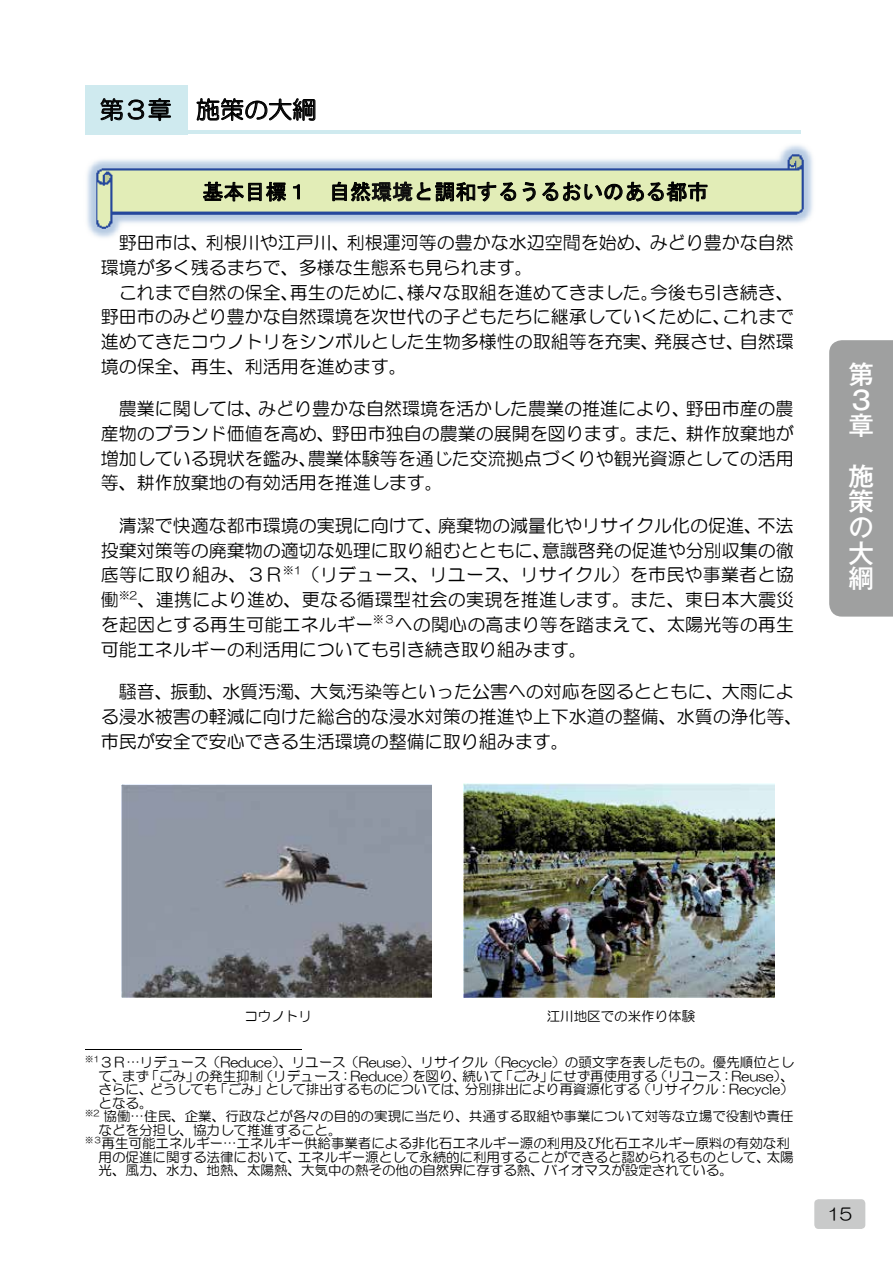
<style>
.page{position:relative;width:893px;height:1263px;background:#fff}
.page>*{position:absolute;margin:0;border:0;box-sizing:border-box;transform-origin:0 0}
.t1{font:500 25.5px/25.5px "Gothic MB101 Pr 6";color:#fff}
.t2{font:24px "HG Maru Gothic MPRO";letter-spacing:.005em;color:#000}
.t3{font:21px "MS Gothic";letter-spacing:.005em;color:#000}
.t4{font:18px/24.8px "HG Maru Gothic MPRO";color:#000;text-align:justify}
.t5{font:16.5px "HG Maru Gothic MPRO";color:#000}
.t6{font:13.5px "HG Maru Gothic MPRO";color:#000}
.s1{color:#0d0d0d}
</style>
<div class="page">
<img style="left:87px;top:145px;width:726px;height:93px">
<div style="left:85px;top:85px;width:103px;height:50px;background:#cfeaef"></div>
<hr style="left:187px;top:131px;width:614px;height:3px;background:#cfeaef">
<svg style="left:101px;top:98px;width:70px;height:23px"></svg>
<svg style="left:197px;top:98px;width:118px;height:23px"></svg>
<hr style="left:85px;top:1049px;width:216px;height:1px;background:#000">
<svg style="left:203px;top:182px;width:83px;height:20px;background:#838a6a"></svg>
<svg style="left:293px;top:184px;width:7px;height:15px"></svg>
<svg style="left:332px;top:182px;width:184px;height:27px;background:#a1a983"></svg>
<svg style="left:522px;top:182px;width:14px;height:20px"></svg>
<svg style="left:542px;top:182px;width:165px;height:20px;background:#9da47f"></svg>
<img style="left:122px;top:785px;width:310px;height:213px">
<img style="left:464px;top:783px;width:311px;height:215px">
<svg style="left:829px;top:340px;width:64px;height:277px;background:#a0a1a1"></svg>
<div style="left:814px;top:1199px;width:51px;height:30px;background:#c9caca;border-radius:4px"></div>
<h2 class="t2" style="left:100px;top:98px;width:218px">第３章 施策の大綱</h2>
<p class="t3" style="left:202px;top:181px;width:507px">基本目標１ 自然<span class="s1">環境</span>と調和するうるおいのある都市</p>
<p class="t4" style="left:101px;top:230px;width:694px;text-indent:18px">野田市は、利根川や江戸川、利根運河等の豊かな水辺空間を始め、みどり豊かな自然環境が多く残るまちで、多様な生態系も見られます。</p>
<p class="t4" style="left:101px;top:280px;width:695px;text-indent:18px">これまで自然の保全、再生のために、様々な取組を進めてきました。今後も引き続き、野田市のみどり豊かな自然環境を次世代の子どもたちに継承していくために、これまで進めてきたコウノトリをシンボルとした生物多様性の取組等を充実、発展させ、自然環境の保全、再生、利活用を進めます。</p>
<p class="t4" style="left:101px;top:396px;width:694px;text-indent:18px">農業に関しては、みどり豊かな自然環境を活かした農業の推進により、野田市産の農産物のブランド価値を高め、野田市独自の農業の展開を図ります。また、耕作放棄地が増加している現状を鑑み、農業体験等を通じた交流拠点づくりや観光資源としての活用等、耕作放棄地の有効活用を推進します。</p>
<p class="t4" style="left:101px;top:513px;width:695px;text-indent:18px">清潔で快適な都市環境の実現に向けて、廃棄物の減量化やリサイクル化の促進、不法投棄対策等の廃棄物の適切な処理に取り組むとともに、意識啓発の促進や分別収集の徹底等に取り組み、３Ｒ<sup>※1</sup>（リデュース、リユース、リサイクル）を市民や事業者と協働<sup>※2</sup>、連携により進め、更なる循環型社会の実現を推進します。また、東日本大震災を起因とする再生可能エネルギー<sup>※３</sup>への関心の高まり等を踏まえて、太陽光等の再生可能エネルギーの利活用についても引き続き取り組みます。</p>
<p class="t4" style="left:101px;top:679px;width:703px;text-align:left;text-indent:18px">騒音、振動、水質汚濁、大気汚染等といった公害への対応を図るとともに、大雨による浸水被害の軽減に向けた総合的な浸水対策の推進や上下水道の整備、水質の浄化等、市民が安全で安心できる生活環境の整備に取り組みます。</p>
<h1 class="t1" style="left:848px;top:360px;width:26px">第<br>３章</h1>
<h1 class="t1" style="left:848px;top:462px;width:26px;text-align:justify">施策の大綱</h1>
<p class="t6" style="left:244px;top:1009px;width:69px">コウノトリ</p>
<p class="t6" style="left:547px;top:1010px;width:150px">江川地区での米作り体験</p>
<p class="t6" style="left:85px;top:1055px;width:710px"><sup>※1</sup>３Ｒ…リデュース（Reduce）、リユース（Reuse）、リサイクル（Recycle）の頭文字を表したもの。優先順位とし</p>
<p class="t6" style="left:99px;top:1069px;width:697px">て、まず「ごみ」の発生抑制（リデュース：Reduce）を図り、続いて「ごみ」にせず再使用する（リユース：Reuse）、</p>
<p class="t6" style="left:99px;top:1082px;width:697px">さらに、どうしても「ごみ」として排出するものについては、分別排出により再資源化する（リサイクル：Recycle）</p>
<p class="t6" style="left:99px;top:1096px;width:55px">となる。</p>
<p class="t6" style="left:85px;top:1109px;width:710px"><sup>※2</sup> 協働…住民、企業、行政などが各々の目的の実現に当たり、共通する取組や事業について対等な立場で役割や責任</p>
<p class="t6" style="left:99px;top:1123px;width:244px">などを分担し、協力して推進すること。</p>
<p class="t6" style="left:85px;top:1136px;width:706px"><sup>※３</sup>再生可能エネルギー…エネルギー供給事業者による非化石エネルギー源の利用及び化石エネルギー原料の有効な利</p>
<p class="t6" style="left:99px;top:1150px;width:697px">用の促進に関する法律において、エネルギー源として永続的に利用することができると認められるものとして、太陽</p>
<p class="t6" style="left:99px;top:1163px;width:636px">光、風力、水力、地熱、太陽熱、大気中の熱その他の自然界に存する熱、バイオマスが設定されている。</p>
<p class="t5" style="left:828px;top:1205px;width:26px">15</p>
</div>
